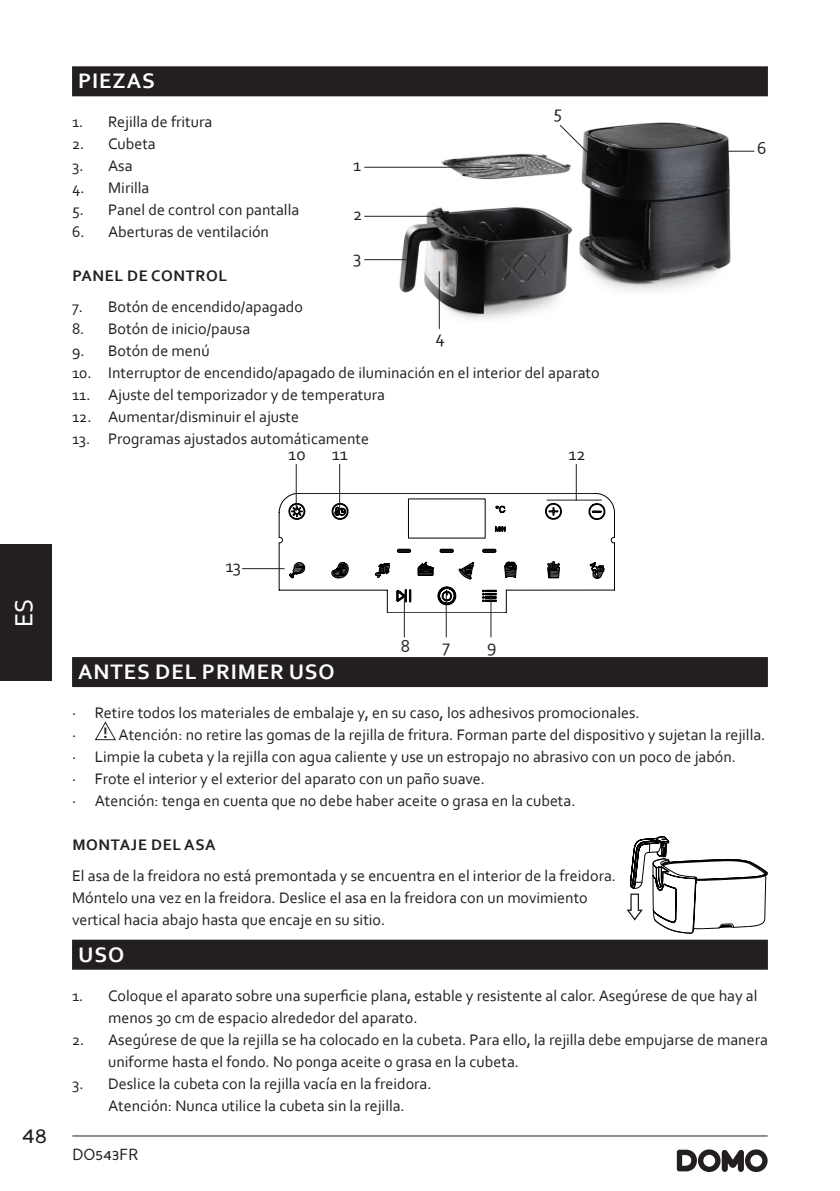
<style>
.page{position:relative;width:840px;height:1191px;background:#fff}
.page>*{position:absolute;margin:0;border:0;box-sizing:border-box;transform-origin:0 0}
.t1{font:26px "Corbel";color:#fff}
.t2{font:24px "Perspective Sans";color:#231f20}
.TITEL_NIVEAU_1{font:700 22px "Corbel";letter-spacing:.04em;color:#fff}
.t3{font:18px "Corbel";color:#231f20}
.TEKST{font:16px/22px "Corbel";color:#231f20}
.TITEL_NIVEAU_2{font:700 16px "Corbel";letter-spacing:.04em;color:#231f20}
.t4{font:16px "Perspective Sans";color:#231f20}
.TEKST-2{font:700 16px "Corbel";color:#231f20}
</style>
<div class="page">
<hr style="left:72px;top:1135px;width:695px;height:1px;background:#231f20">
<svg style="left:676px;top:1149px;width:91px;height:23px"></svg>
<div style="left:0;top:544px;width:51px;height:136px;background:#231f20"></div>
<div style="left:72px;top:66px;width:695px;height:30px;background:#231f20"></div>
<div style="left:72px;top:657px;width:695px;height:30px;background:#231f20"></div>
<div style="left:72px;top:939px;width:695px;height:30px;background:#231f20"></div>
<svg style="left:285px;top:493px;width:329px;height:120px"></svg>
<svg style="left:547px;top:561px;width:12px;height:22px"></svg>
<svg style="left:588px;top:503px;width:16px;height:17px"></svg>
<svg style="left:545px;top:503px;width:16px;height:17px"></svg>
<svg style="left:279px;top:498px;width:237px;height:107px"></svg>
<svg style="left:589px;top:562px;width:15px;height:17px"></svg>
<hr style="left:242px;top:568px;width:42px;height:1px;background:#231f20">
<hr style="left:445px;top:595px;width:1px;height:42px;background:#231f20">
<hr style="left:403px;top:595px;width:1px;height:42px;background:#231f20">
<hr style="left:490px;top:595px;width:1px;height:42px;background:#231f20">
<hr style="left:295px;top:464px;width:1px;height:47px;background:#231f20">
<hr style="left:339px;top:464px;width:1px;height:47px;background:#231f20">
<hr style="left:575px;top:464px;width:1px;height:36px;background:#231f20">
<hr style="left:546px;top:499px;width:55px;height:1px;background:#231f20">
<svg style="left:95px;top:721px;width:21px;height:19px"></svg>
<svg style="left:625px;top:836px;width:143px;height:119px"></svg>
<img style="left:368px;top:122px;width:370px;height:200px">
<hr style="left:364px;top:167px;width:128px;height:1px;background:#231f20">
<hr style="left:364px;top:216px;width:102px;height:1px;background:#231f20">
<hr style="left:364px;top:259px;width:47px;height:1px;background:#231f20">
<hr style="left:438px;top:271px;width:1px;height:58px;background:#231f20">
<svg style="left:558px;top:124px;width:36px;height:36px"></svg>
<svg style="left:726px;top:151px;width:28px;height:1px"></svg>
<p class="TITEL_NIVEAU_1" style="left:78px;top:67px;width:78px">PIEZAS</p>
<p class="TEKST" style="left:72px;top:111px;width:142px">1. Rejilla de fritura</p>
<p class="TEKST" style="left:72px;top:133px;width:85px">2. Cubeta</p>
<p class="TEKST" style="left:72px;top:155px;width:62px">3. Asa</p>
<p class="TEKST" style="left:72px;top:177px;width:79px">4. Mirilla</p>
<p class="TEKST" style="left:72px;top:199px;width:228px">5. Panel de control con pantalla</p>
<p class="TEKST" style="left:72px;top:221px;width:198px">6. Aberturas de ventilación</p>
<p class="TITEL_NIVEAU_2" style="left:72px;top:266px;width:156px">PANEL DE CONTROL</p>
<p class="TEKST" style="left:72px;top:295px;width:232px">7. Botón de encendido/apagado</p>
<p class="TEKST" style="left:72px;top:317px;width:179px">8. Botón de inicio/pausa</p>
<p class="TEKST" style="left:72px;top:339px;width:139px">9. Botón de menú</p>
<p class="TEKST" style="left:72px;top:361px;width:528px">10. Interruptor de encendido/apagado de iluminación en el interior del aparato</p>
<p class="TEKST" style="left:72px;top:383px;width:314px">11. Ajuste del temporizador y de temperatura</p>
<p class="TEKST" style="left:72px;top:405px;width:228px">12. Aumentar/disminuir el ajuste</p>
<p class="TEKST" style="left:72px;top:427px;width:298px">13. Programas ajustados automáticamente</p>
<p class="t3" style="left:553px;top:101px;width:10px">5</p>
<p class="t3" style="left:353px;top:154px;width:10px">1</p>
<p class="t3" style="left:353px;top:203px;width:11px">2</p>
<p class="t3" style="left:353px;top:246px;width:10px">3</p>
<p class="t3" style="left:435px;top:326px;width:11px">4</p>
<p class="t3" style="left:288px;top:442px;width:19px">10</p>
<p class="t3" style="left:331px;top:442px;width:18px">11</p>
<p class="t3" style="left:568px;top:442px;width:19px">12</p>
<p class="t3" style="left:756px;top:137px;width:11px">6</p>
<h1 class="t1" style="left:8px;top:627px;width:30px;rotate:-90deg">ES</h1>
<h2 class="t2" style="left:22px;top:1120px;width:26px">48</h2>
<p class="t3" style="left:225px;top:555px;width:17px">13</p>
<p class="t3" style="left:400px;top:634px;width:11px">8</p>
<p class="t3" style="left:442px;top:634px;width:9px">7</p>
<p class="t3" style="left:487px;top:634px;width:11px">9</p>
<p class="TITEL_NIVEAU_1" style="left:78px;top:658px;width:258px">ANTES DEL PRIMER USO</p>
<p class="TEKST" style="left:72px;top:701px;width:569px">· Retire todos los materiales de embalaje y, en su caso, los adhesivos promocionales.</p>
<p class="TEKST" style="left:72px;top:723px;width:6px">·</p>
<p class="TEKST-2" style="left:103px;top:723px;width:6px">!</p>
<p class="TEKST" style="left:118px;top:723px;width:648px">Atención: no retire las gomas de la rejilla de fritura. Forman parte del dispositivo y sujetan la rejilla.</p>
<p class="TEKST" style="left:72px;top:745px;width:665px">· Limpie la cubeta y la rejilla con agua caliente y use un estropajo no abrasivo con un poco de jabón.</p>
<p class="TEKST" style="left:72px;top:767px;width:414px">· Frote el interior y el exterior del aparato con un paño suave.</p>
<p class="TEKST" style="left:72px;top:789px;width:504px">· Atención: tenga en cuenta que no debe haber aceite o grasa en la cubeta.</p>
<p class="TITEL_NIVEAU_2" style="left:72px;top:835px;width:145px">MONTAJE DEL ASA</p>
<p class="TEKST" style="left:72px;top:864px;width:545px">El asa de la freidora no está premontada y se encuentra en el interior de la freidora.<br>Móntelo una vez en la freidora. Deslice el asa en la freidora con un movimiento vertical hacia abajo hasta que encaje en su sitio.</p>
<p class="TITEL_NIVEAU_1" style="left:78px;top:940px;width:47px">USO</p>
<p class="TEKST" style="left:108px;top:984px;width:650px;text-indent:-36px">1. Coloque el aparato sobre una superficie plana, estable y resistente al calor. Asegúrese de que hay al menos 30 cm de espacio alrededor del aparato.</p>
<p class="TEKST" style="left:108px;top:1028px;width:661px;text-indent:-36px">2. Asegúrese de que la rejilla se ha colocado en la cubeta. Para ello, la rejilla debe empujarse de manera uniforme hasta el fondo. No ponga aceite o grasa en la cubeta.</p>
<p class="TEKST" style="left:72px;top:1072px;width:361px;text-align:center">3. Deslice la cubeta con la rejilla vacía en la freidora.<br>Atención: Nunca utilice la cubeta sin la rejilla.</p>
<p class="t4" style="left:72px;top:1145px;width:68px">DO543FR</p>
</div>
